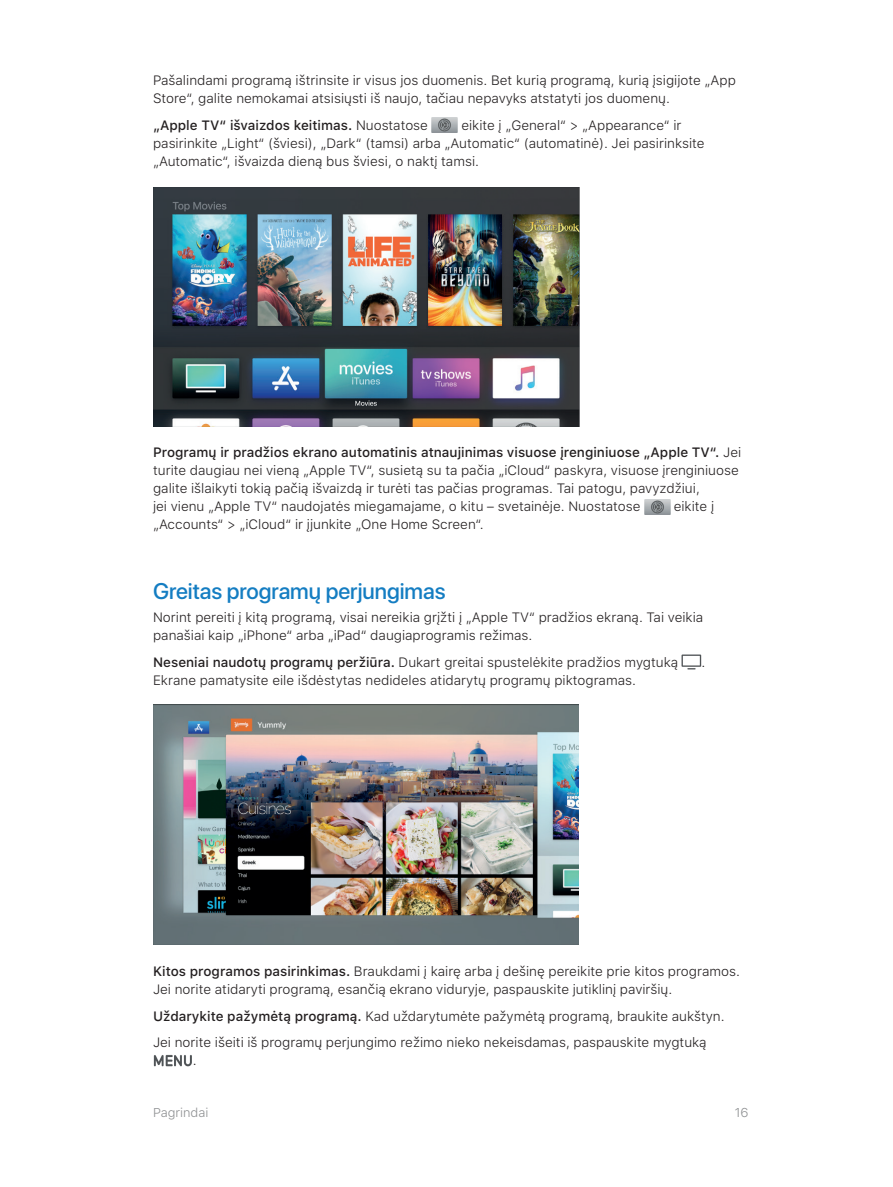
<style>
.page{position:relative;width:893px;height:1187px;background:#fff}
.page>*{position:absolute;margin:0;border:0;box-sizing:border-box;transform-origin:0 0}
.t1{font:500 22.5px "SF Pro Display";color:#147dc2}
.t2{font:300 13.5px/18px "SF Pro Text";color:#231f20}
.t3{font:500 13.5px "SF Pro Text";color:#231f20}
.t4{font:300 12.75px "SF Pro Text";color:#8e9092}
.s1{font-weight:300}
.s2{font-weight:500}
</style>
<div class="page">
<img style="left:432px;top:117px;width:26px;height:16px">
<img style="left:644px;top:499px;width:26px;height:15px">
<img style="left:682px;top:654px;width:20px;height:15px">
<img style="left:153px;top:1054px;width:39px;height:13px">
<img style="left:153px;top:187px;width:427px;height:240px">
<img style="left:153px;top:705px;width:426px;height:239px">
<p class="t2" style="left:153px;top:72px;width:584px">Pašalindami programą ištrinsite ir visus jos duomenis. Bet kurią programą, kurią įsigijote „App<br>Store“, galite nemokamai atsisiųsti iš naujo, tačiau nepavyks atstatyti jos duomenų.</p>
<p class="t3" style="left:153px;top:115px;width:276px">„Apple TV“ išvaizdos keitimas. <span class="s1">Nuostatose</span></p>
<p class="t2" style="left:153px;top:116px;width:553px;text-indent:308px">eikite į „General“ &gt; „Appearance“ ir pasirinkite „Light“ (šviesi), „Dark“ (tamsi) arba „Automatic“ (automatinė). Jei pasirinksite „Automatic“, išvaizda dieną bus šviesi, o naktį tamsi.</p>
<p class="t2" style="left:153px;top:444px;width:590px"><span class="s2">Programų ir pradžios ekrano automatinis atnaujinimas visuose įrenginiuose „Apple TV“.</span> Jei turite daugiau nei vieną „Apple TV“, susietą su ta pačia „iCloud“ paskyra, visuose įrenginiuose galite išlaikyti tokią pačią išvaizdą ir turėti tas pačias programas. Tai patogu, pavyzdžiui,<br>jei vienu „Apple TV“ naudojatės miegamajame, o kitu – svetainėje. Nuostatose</p>
<p class="t2" style="left:674px;top:498px;width:42px">eikite į</p>
<p class="t2" style="left:153px;top:516px;width:332px">„Accounts“ &gt; „iCloud“ ir įjunkite „One Home Screen“.</p>
<h1 class="t1" style="left:153px;top:574px;width:294px">Greitas programų perjungimas</h1>
<p class="t2" style="left:153px;top:608px;width:552px">Norint pereiti į kitą programą, visai nereikia grįžti į „Apple TV“ pradžios ekraną. Tai veikia panašiai kaip „iPhone“ arba „iPad“ daugiaprogramis režimas.</p>
<p class="t2" style="left:153px;top:653px;width:526px"><span class="s2">Neseniai naudotų programų peržiūra.</span> Dukart greitai spustelėkite pradžios mygtuką</p>
<p class="t2" style="left:702px;top:653px;width:5px">.</p>
<p class="t2" style="left:153px;top:671px;width:484px">Ekrane pamatysite eile išdėstytas nedideles atidarytų programų piktogramas.</p>
<p class="t2" style="left:153px;top:963px;width:588px"><span class="s2">Kitos programos pasirinkimas.</span> Braukdami į kairę arba į dešinę pereikite prie kitos programos.<br>Jei norite atidaryti programą, esančią ekrano viduryje, paspauskite jutiklinį paviršių.</p>
<p class="t2" style="left:153px;top:1003px;width:573px;line-height:26.5px"><span class="s2">Uždarykite pažymėtą programą.</span> Kad uždarytumėte pažymėtą programą, braukite aukštyn.<br>Jei norite išeiti iš programų perjungimo režimo nieko nekeisdamas, paspauskite mygtuką</p>
<p class="t2" style="left:193px;top:1052px;width:5px">.</p>
<p class="t4" style="left:153px;top:1103px;width:57px">Pagrindai</p>
<p class="t4" style="left:735px;top:1103px;width:15px">16</p>
</div>
